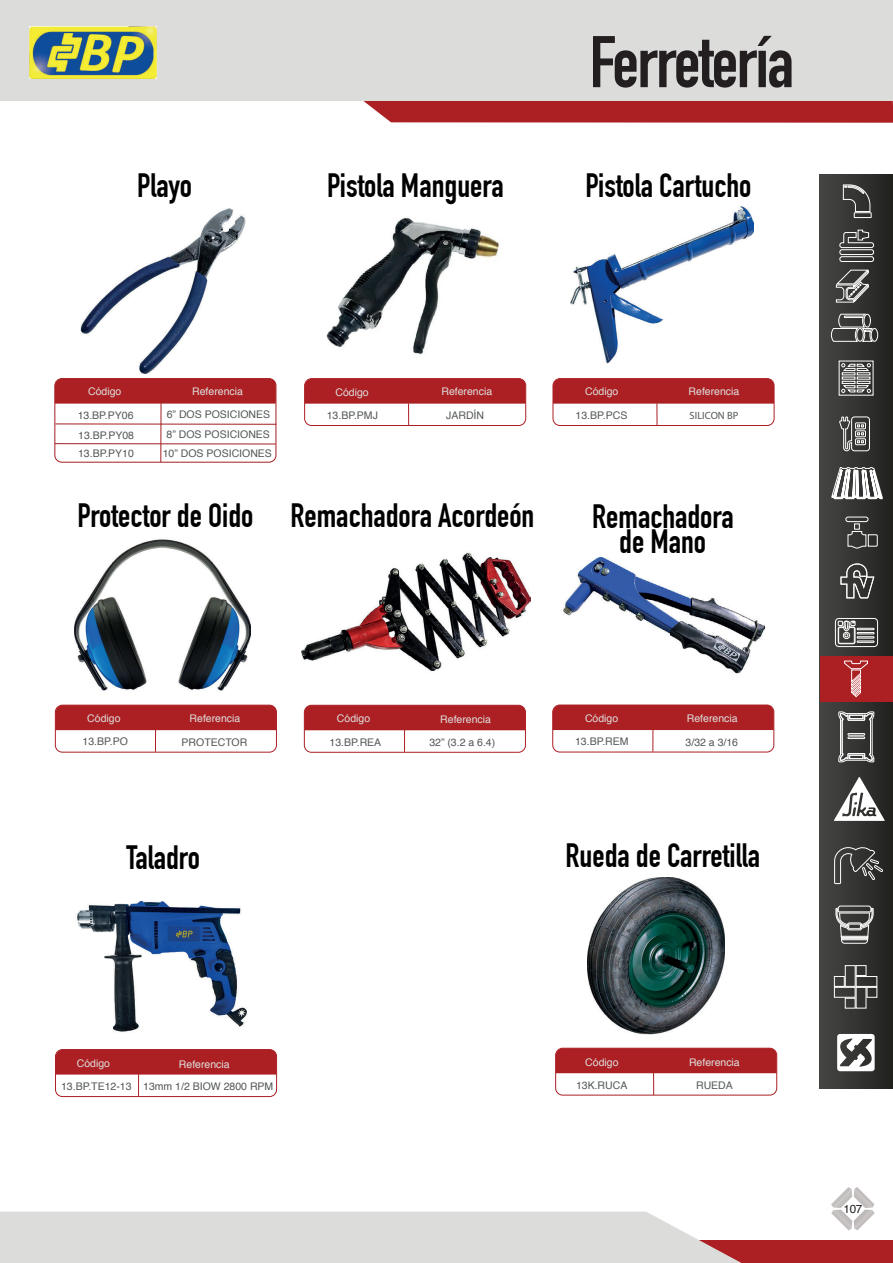
<style>
.page{position:relative;width:893px;height:1263px;background:#fff}
.page>*{position:absolute;margin:0;border:0;box-sizing:border-box;transform-origin:0 0}
.t1{font:700 71.7px "DIN Condensed";letter-spacing:-.02em;color:#231f20}
.t2{font:700 33px/25.5px "DIN Condensed";color:#000001;text-align:center}
.t3{font:11.55px "Helvetica";color:#231f20}
.t4{font:10.5px "Helvetica";color:#dedfde}
.t5{font:10.5px "Helvetica";color:#535557}
.t6{font:10.5px "Helvetica";color:#535758}
.t7{font:10.5px "Myriad Pro";color:#535758}
</style>
<div class="page">
<img style="left:326px;top:217px;width:173px;height:138px">
<img style="left:57px;top:900px;width:221px;height:186px">
<img style="left:563px;top:557px;width:201px;height:148px">
<img style="left:301px;top:552px;width:230px;height:174px">
<img style="left:74px;top:539px;width:176px;height:152px">
<img style="left:571px;top:206px;width:182px;height:158px">
<svg style="left:556px;top:1048px;width:221px;height:47px"></svg>
<div style="left:555px;top:1048px;width:222px;height:47px;border:1px solid #ac1f24;border-radius:7px"></div>
<svg style="left:347px;top:100px;width:546px;height:23px"></svg>
<div style="left:0;top:0;width:893px;height:100px;background:#dcdcdb"></div>
<svg style="left:831px;top:1187px;width:44px;height:43px"></svg>
<div style="left:661px;top:1240px;width:232px;height:23px;background:#ac1f22"></div>
<svg style="left:0;top:1211px;width:741px;height:52px"></svg>
<svg style="left:553px;top:379px;width:221px;height:46px"></svg>
<div style="left:553px;top:378px;width:221px;height:48px;border:1px solid #ac1f24;border-radius:7px"></div>
<svg style="left:305px;top:379px;width:221px;height:46px"></svg>
<div style="left:304px;top:378px;width:222px;height:48px;border:1px solid #ac1f24;border-radius:7px"></div>
<hr style="left:404px;top:711px;width:1px;height:41px;background:#ac1f24">
<div style="left:304px;top:705px;width:221px;height:25px;background:#ac1f22"></div>
<div style="left:304px;top:705px;width:222px;height:48px;border:1px solid #ac1f24;border-radius:7px"></div>
<hr style="left:155px;top:711px;width:1px;height:41px;background:#ac1f24">
<div style="left:55px;top:705px;width:221px;height:25px;background:#ac1f22"></div>
<div style="left:55px;top:705px;width:222px;height:47px;border:1px solid #ac1f24;border-radius:7px"></div>
<hr style="left:652px;top:711px;width:1px;height:41px;background:#ac1f24">
<div style="left:553px;top:705px;width:221px;height:25px;background:#ac1f22"></div>
<div style="left:552px;top:705px;width:222px;height:47px;border:1px solid #ac1f24;border-radius:7px"></div>
<hr style="left:138px;top:1056px;width:1px;height:41px;background:#ac1f24">
<div style="left:56px;top:1049px;width:220px;height:25px;background:#ac1f22"></div>
<div style="left:55px;top:1049px;width:222px;height:48px;border:1px solid #ac1f24;border-radius:7px"></div>
<hr style="left:160px;top:384px;width:1px;height:78px;background:#a41d20">
<div style="left:56px;top:379px;width:220px;height:25px;background:#ac1f22"></div>
<div style="left:54px;top:378px;width:222px;height:85px;border:1px solid #a41d20;border-radius:7px"></div>
<hr style="left:55px;top:423px;width:221px;height:2px;background:#a41d20">
<hr style="left:55px;top:443px;width:221px;height:1px;background:#a41d20">
<img style="left:80px;top:208px;width:165px;height:165px">
<img style="left:29px;top:27px;width:127px;height:51px">
<img style="left:587px;top:877px;width:138px;height:157px">
<div style="left:820px;top:175px;width:73px;height:913px;background:linear-gradient(to right,#474645,#242521)"></div>
<div style="left:820px;top:656px;width:73px;height:45px;background:#ac1f22"></div>
<svg style="left:847px;top:531px;width:31px;height:18px"></svg>
<div style="left:845px;top:517px;width:23px;height:5px;border:1px solid #fff;border-radius:2px"></div>
<div style="left:854px;top:523px;width:6px;height:7px;border:1px solid #fff"></div>
<div style="left:839px;top:249px;width:35px;height:6px;border:1px solid #fff;border-radius:2px"></div>
<div style="left:839px;top:256px;width:35px;height:6px;border:1px solid #fff;border-radius:2px"></div>
<svg style="left:839px;top:229px;width:35px;height:19px"></svg>
<svg style="left:835px;top:905px;width:39px;height:39px"></svg>
<svg style="left:835px;top:269px;width:34px;height:34px"></svg>
<svg style="left:835px;top:563px;width:43px;height:84px"></svg>
<svg style="left:844px;top:660px;width:24px;height:38px"></svg>
<svg style="left:838px;top:711px;width:37px;height:53px"></svg>
<svg style="left:834px;top:847px;width:50px;height:37px"></svg>
<div style="left:867px;top:987px;width:10px;height:11px;border:1px solid #fff"></div>
<div style="left:856px;top:976px;width:21px;height:11px;border:1px solid #fff"></div>
<div style="left:856px;top:965px;width:10px;height:11px;border:1px solid #fff"></div>
<div style="left:845px;top:965px;width:10px;height:22px;border:1px solid #fff"></div>
<svg style="left:834px;top:976px;width:22px;height:22px"></svg>
<div style="left:845px;top:998px;width:10px;height:10px;border:1px solid #fff"></div>
<svg style="left:831px;top:360px;width:52px;height:140px"></svg>
<svg style="left:831px;top:313px;width:47px;height:29px"></svg>
<div style="left:854px;top:212px;width:17px;height:6px;border:1px solid #fff"></div>
<svg style="left:843px;top:184px;width:28px;height:28px"></svg>
<svg style="left:834px;top:777px;width:51px;height:44px"></svg>
<svg style="left:836px;top:1034px;width:40px;height:37px"></svg>
<h2 class="t2" style="left:137px;top:173px;width:56px">Playo</h2>
<h2 class="t2" style="left:327px;top:173px;width:178px">Pistola Manguera</h2>
<h1 class="t1" style="left:590px;top:20px;width:206px">Ferretería</h1>
<h2 class="t2" style="left:585px;top:173px;width:168px">Pistola Cartucho</h2>
<p class="t4" style="left:88px;top:384px;width:35px">Código</p>
<p class="t4" style="left:192px;top:383px;width:52px">Referencia</p>
<p class="t5" style="left:78px;top:407px;width:57px">13.BP.PY06</p>
<p class="t6" style="left:167px;top:407px;width:105px">6” DOS POSICIONES</p>
<p class="t5" style="left:78px;top:427px;width:57px">13.BP.PY08</p>
<p class="t6" style="left:167px;top:426px;width:105px">8” DOS POSICIONES</p>
<p class="t5" style="left:78px;top:445px;width:57px">13.BP.PY10</p>
<p class="t6" style="left:163px;top:445px;width:111px">10” DOS POSICIONES</p>
<h2 class="t2" style="left:78px;top:503px;width:177px">Protector de Oido</h2>
<p class="t4" style="left:335px;top:384px;width:35px">Código</p>
<p class="t4" style="left:441px;top:383px;width:52px">Referencia</p>
<p class="t6" style="left:327px;top:407px;width:53px">13.BP.PMJ</p>
<p class="t6" style="left:446px;top:407px;width:39px">JARDÍN</p>
<h2 class="t2" style="left:290px;top:503px;width:246px">Remachadora Acordeón</h2>
<p class="t4" style="left:585px;top:383px;width:35px">Código</p>
<p class="t4" style="left:689px;top:383px;width:52px">Referencia</p>
<p class="t6" style="left:576px;top:408px;width:53px">13.BP.PCS</p>
<p class="t7" style="left:690px;top:409px;width:50px">SILICON BP</p>
<h2 class="t2" style="left:592px;top:504px;width:143px">Remachadora de Mano</h2>
<p class="t4" style="left:87px;top:710px;width:35px">Código</p>
<p class="t4" style="left:190px;top:710px;width:52px">Referencia</p>
<p class="t5" style="left:83px;top:733px;width:47px">13.BP.PO</p>
<p class="t5" style="left:182px;top:735px;width:67px">PROTECTOR</p>
<h2 class="t2" style="left:127px;top:845px;width:75px">Taladro</h2>
<p class="t4" style="left:337px;top:710px;width:35px">Código</p>
<p class="t4" style="left:440px;top:711px;width:52px">Referencia</p>
<p class="t5" style="left:330px;top:734px;width:53px">13.BP.REA</p>
<p class="t5" style="left:429px;top:734px;width:67px">32” (3.2 a 6.4)</p>
<p class="t4" style="left:585px;top:710px;width:35px">Código</p>
<p class="t4" style="left:687px;top:710px;width:52px">Referencia</p>
<p class="t5" style="left:575px;top:734px;width:55px">13.BP.REM</p>
<p class="t5" style="left:686px;top:734px;width:54px">3/32 a 3/16</p>
<h2 class="t2" style="left:566px;top:843px;width:196px">Rueda de Carretilla</h2>
<p class="t4" style="left:77px;top:1055px;width:35px">Código</p>
<p class="t4" style="left:179px;top:1056px;width:52px">Referencia</p>
<p class="t5" style="left:61px;top:1078px;width:214px">13.BP.TE12-13 13mm 1/2 BIOW 2800 RPM</p>
<p class="t4" style="left:585px;top:1054px;width:35px">Código</p>
<p class="t4" style="left:689px;top:1055px;width:52px">Referencia</p>
<p class="t6" style="left:576px;top:1077px;width:53px">13K.RUCA</p>
<p class="t6" style="left:696px;top:1077px;width:38px">RUEDA</p>
<p class="t3" style="left:843px;top:1200px;width:20px">107</p>
</div>
